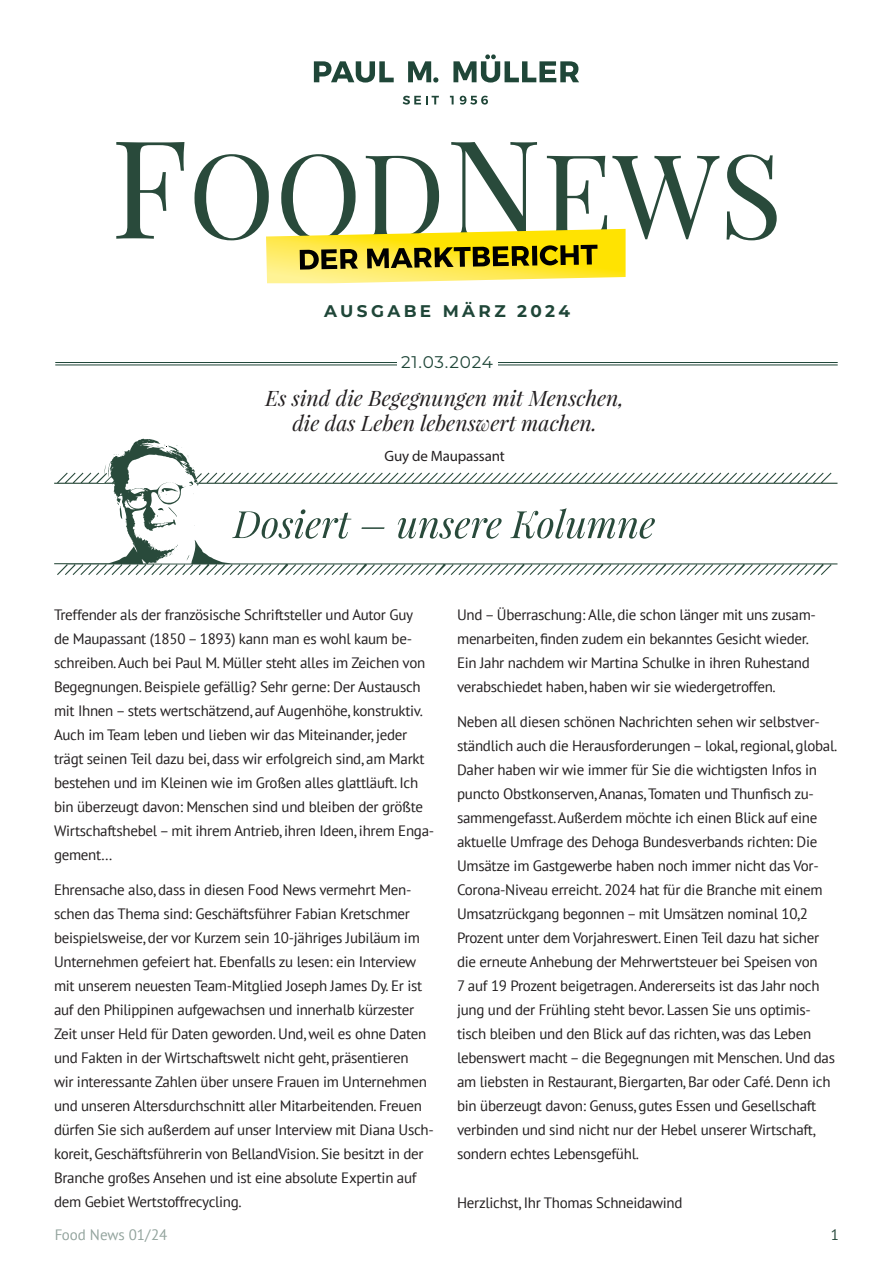
<style>
.page{position:relative;width:893px;height:1263px;background:#fff}
.page>*{position:absolute;margin:0;border:0;box-sizing:border-box;transform-origin:0 0}
.t1{font:italic 21.3px "Playfair Display";color:#231f20}
.t2{font:700 16.8px "Montserrat";letter-spacing:.2em;color:#1f4638}
.t3{font:16.8px "Montserrat";letter-spacing:.045em;color:#1f4638}
.Einleitung{font:15px/24px "PT Sans";letter-spacing:-.02em;color:#231f20}
.t4{font:15px "Myriad Variable Concept";letter-spacing:-.01em;color:#231f20}
.t5{font:15px "PT Sans";color:#25473a}
</style>
<div class="page">
<hr style="left:55px;top:362px;width:783px;height:1px;background:#1f4638">
<hr style="left:55px;top:365px;width:783px;height:1px;background:#1f4638">
<svg style="left:314px;top:61px;width:80px;height:22px"></svg>
<svg style="left:408px;top:61px;width:30px;height:22px"></svg>
<svg style="left:453px;top:54px;width:126px;height:29px"></svg>
<svg style="left:403px;top:96px;width:36px;height:9px"></svg>
<svg style="left:450px;top:96px;width:4px;height:8px"></svg>
<svg style="left:460px;top:96px;width:28px;height:9px"></svg>
<svg style="left:116px;top:142px;width:661px;height:98px"></svg>
<svg style="left:266px;top:229px;width:360px;height:54px;background:#d3c241"></svg>
<div style="left:397px;top:352px;width:100px;height:24px;background:#fff"></div>
<svg style="left:54px;top:439px;width:783px;height:136px"></svg>
<svg style="left:157px;top:507px;width:20px;height:10px"></svg>
<svg style="left:186px;top:555px;width:3px;height:6px"></svg>
<svg style="left:113px;top:451px;width:11px;height:6px"></svg>
<svg style="left:176px;top:445px;width:13px;height:16px"></svg>
<svg style="left:184px;top:467px;width:653px;height:27px"></svg>
<svg style="left:164px;top:445px;width:6px;height:3px"></svg>
<svg style="left:159px;top:544px;width:19px;height:16px"></svg>
<svg style="left:116px;top:497px;width:10px;height:25px"></svg>
<svg style="left:159px;top:488px;width:19px;height:10px"></svg>
<svg style="left:143px;top:444px;width:15px;height:4px"></svg>
<svg style="left:232px;top:509px;width:119px;height:30px"></svg>
<svg style="left:361px;top:527px;width:24px;height:2px"></svg>
<svg style="left:398px;top:518px;width:104px;height:21px"></svg>
<svg style="left:510px;top:508px;width:145px;height:31px"></svg>
<p class="t2" style="left:324px;top:299px;width:247px">AUSGABE MÄRZ 2024</p>
<p class="t3" style="left:401px;top:351px;width:93px">21.03.2024</p>
<p class="t1" style="left:265px;top:383px;width:360px">Es sind die Begegnungen mit Menschen,</p>
<p class="t1" style="left:292px;top:409px;width:306px">die das Leben lebenswert machen.</p>
<p class="t4" style="left:385px;top:447px;width:122px">Guy de Maupassant</p>
<p class="Einleitung" style="left:54px;top:602px;width:382px">Treffender als der französische Schriftsteller und Autor Guy<br>de Maupassant (1850 – 1893) kann man es wohl kaum be&shy;schreiben. Auch bei Paul M. Müller steht alles im Zeichen von Begegnungen. Beispiele gefällig? Sehr gerne: Der Austausch mit Ihnen – stets wertschätzend, auf Augenhöhe, konstruktiv.<br>Auch im Team leben und lieben wir das Miteinander, jeder trägt seinen Teil dazu bei, dass wir erfolgreich sind, am Markt bestehen und im Kleinen wie im Großen alles glattläuft. Ich bin überzeugt davon: Menschen sind und bleiben der größte Wirtschaftshebel – mit ihrem Antrieb, ihren Ideen, ihrem Enga&shy;gement…</p>
<p class="Einleitung" style="left:54px;top:877px;width:381px">Ehrensache also, dass in diesen Food News vermehrt Men&shy;schen das Thema sind: Geschäftsführer Fabian Kretschmer beispielsweise, der vor Kurzem sein 10-jähriges Jubiläum im Unternehmen gefeiert hat. Ebenfalls zu lesen: ein Interview mit unserem neuesten Team-Mitglied Joseph James Dy. Er ist auf den Philippinen aufgewachsen und innerhalb kürzester Zeit unser Held für Daten geworden. Und, weil es ohne Daten und Fakten in der Wirtschaftswelt nicht geht, präsentieren<br>wir interessante Zahlen über unsere Frauen im Unternehmen und unseren Altersdurchschnitt aller Mitarbeitenden. Freuen dürfen Sie sich außerdem auf unser Interview mit Diana Usch&shy;koreit, Geschäftsführerin von BellandVision. Sie besitzt in der Branche großes Ansehen und ist eine absolute Expertin auf dem Gebiet Wertstoffrecycling.</p>
<p class="Einleitung" style="left:457px;top:602px;width:360px">Und – Überraschung: Alle, die schon länger mit uns zusam&shy;menarbeiten, finden zudem ein bekanntes Gesicht wieder.<br>Ein Jahr nachdem wir Martina Schulke in ihren Ruhestand verabschiedet haben, haben wir sie wiedergetroffen.</p>
<p class="Einleitung" style="left:457px;top:709px;width:382px">Neben all diesen schönen Nachrichten sehen wir selbstver&shy;ständlich auch die Herausforderungen – lokal, regional, global.<br>Daher haben wir wie immer für Sie die wichtigsten Infos in puncto Obstkonserven, Ananas, Tomaten und Thunfisch zu&shy;sammengefasst. Außerdem möchte ich einen Blick auf eine aktuelle Umfrage des Dehoga Bundesverbands richten: Die Umsätze im Gastgewerbe haben noch immer nicht das Vor-Corona-Niveau erreicht. 2024 hat für die Branche mit einem Umsatzrückgang begonnen – mit Umsätzen nominal 10,2<br>Prozent unter dem Vorjahreswert. Einen Teil dazu hat sicher die erneute Anhebung der Mehrwertsteuer bei Speisen von<br>7 auf 19 Prozent beigetragen. Andererseits ist das Jahr noch jung und der Frühling steht bevor. Lassen Sie uns optimis&shy;tisch bleiben und den Blick auf das richten, was das Leben lebenswert macht – die Begegnungen mit Menschen. Und das am liebsten in Restaurant, Biergarten, Bar oder Café. Denn ich bin überzeugt davon: Genuss, gutes Essen und Gesellschaft verbinden und sind nicht nur der Hebel unserer Wirtschaft, sondern echtes Lebensgefühl.</p>
<p class="Einleitung" style="left:457px;top:1191px;width:227px">Herzlichst, Ihr Thomas Schneidawind</p>
<p class="t5" style="left:54px;top:1225px;width:115px">Food News 01/24</p>
<p class="t5" style="left:831px;top:1225px;width:10px">1</p>
</div>
